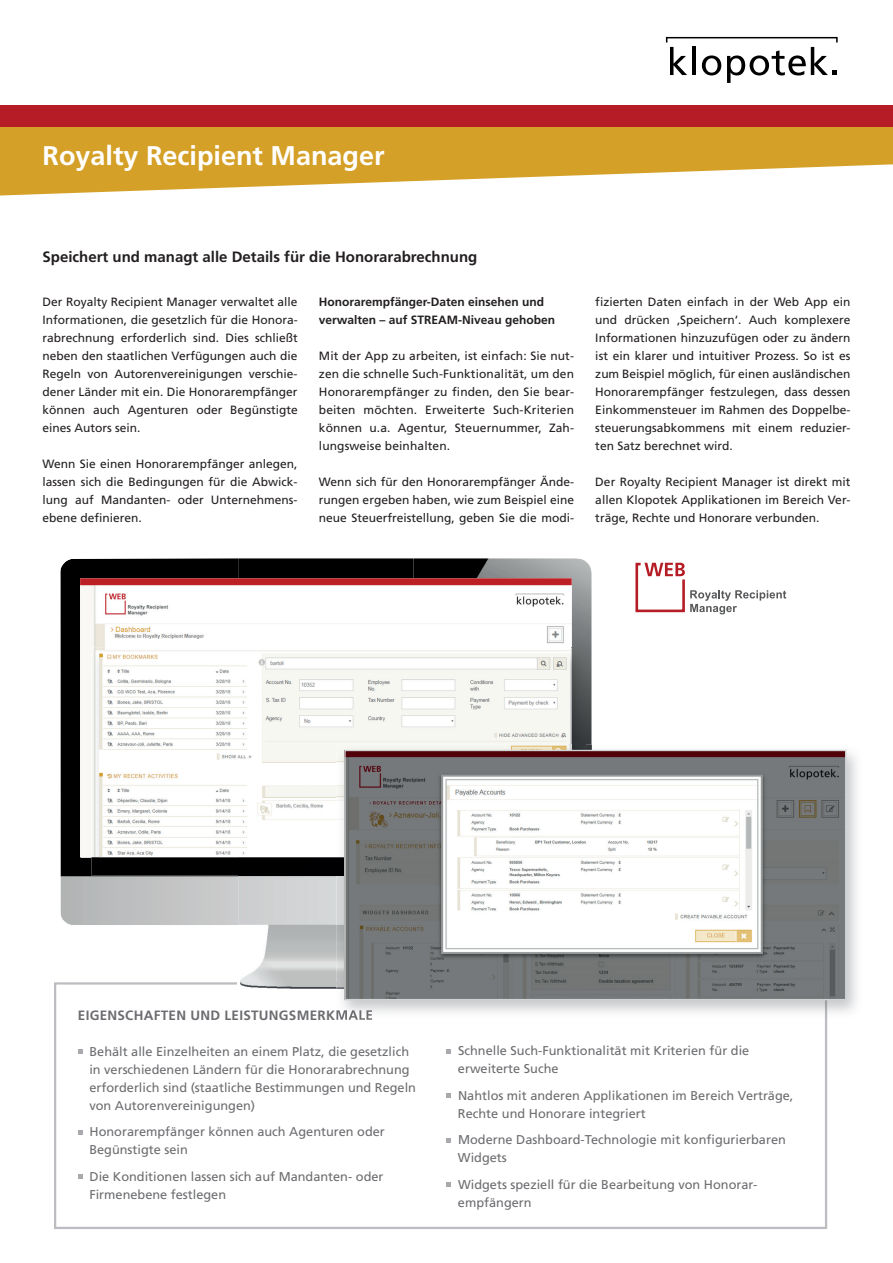
<style>
.page{position:relative;width:893px;height:1263px;background:#fff}
.page>*{position:absolute;margin:0;border:0;box-sizing:border-box;transform-origin:0 0}
.t1{font:700 27px "Frutiger";color:#fff}
.t2{font:700 15px "Frutiger";color:#231f20}
.t3{font:700 13.5px "Frutiger";letter-spacing:.02em;color:#6c6d70}
.t4{font:12.75px/18px "Frutiger";color:#6c6d70}
.t5{font:12px/18px "Frutiger";color:#231f20;text-align:justify}
.t6{font:700 12px/18px "Frutiger";color:#231f20}
</style>
<div class="page">
<svg style="left:54px;top:982px;width:773px;height:247px"></svg>
<svg style="left:0;top:127px;width:893px;height:69px;fill:#d5a027"></svg>
<div style="left:0;top:106px;width:893px;height:21px;background:#b51c25"></div>
<svg style="left:666px;top:37px;width:172px;height:46px"></svg>
<svg style="left:78px;top:1049px;width:4px;height:5px"></svg>
<svg style="left:78px;top:1130px;width:4px;height:4px"></svg>
<svg style="left:78px;top:1174px;width:4px;height:5px"></svg>
<svg style="left:635px;top:563px;width:151px;height:51px"></svg>
<svg style="left:446px;top:1049px;width:5px;height:4px"></svg>
<svg style="left:446px;top:1093px;width:5px;height:5px"></svg>
<svg style="left:446px;top:1138px;width:5px;height:4px"></svg>
<svg style="left:446px;top:1182px;width:5px;height:5px"></svg>
<img style="left:237px;top:558px;width:177px;height:431px">
<img style="left:61px;top:558px;width:177px;height:378px">
<img style="left:414px;top:558px;width:178px;height:187px">
<img style="left:80px;top:578px;width:492px;height:279px">
<div style="left:91px;top:857px;width:245px;height:18px;background:#000001"></div>
<img style="left:572px;top:648px;width:13px;height:97px">
<img style="left:91px;top:648px;width:481px;height:209px">
<img style="left:99px;top:652px;width:471px;height:205px">
<img style="left:585px;top:745px;width:272px;height:274px">
<img style="left:389px;top:1000px;width:26px;height:19px">
<img style="left:336px;top:989px;width:53px;height:30px">
<img style="left:415px;top:1000px;width:412px;height:19px">
<img style="left:336px;top:1010px;width:36px;height:9px">
<img style="left:336px;top:857px;width:8px;height:132px">
<img style="left:336px;top:745px;width:236px;height:112px">
<img style="left:346px;top:752px;width:498px;height:246px">
<div style="left:344px;top:750px;width:502px;height:250px;border:1px solid #d1d2d4"></div>
<h1 class="t1" style="left:43px;top:139px;width:344px">Royalty Recipient Manager</h1>
<p class="t2" style="left:43px;top:248px;width:436px">Speichert und managt alle Details für die Honorarabrechnung</p>
<p class="t5" style="left:43px;top:293px;width:257px">Der Royalty Recipient Manager verwaltet alle Informationen, die gesetzlich für die Honora&shy;rabrechnung erforderlich sind. Dies schließt neben den staatlichen Verfügungen auch die Regeln von Autorenvereinigungen verschie&shy;dener Länder mit ein. Die Honorarempfänger können auch Agenturen oder Begünstigte eines Autors sein.</p>
<p class="t5" style="left:43px;top:455px;width:257px">Wenn Sie einen Honorarempfänger anlegen, lassen sich die Bedingungen für die Abwick&shy;lung auf Mandanten- oder Unternehmens&shy;ebene definieren.</p>
<p class="t6" style="left:319px;top:293px;width:238px">Honorarempfänger-Daten einsehen und verwalten – auf STREAM-Niveau gehoben</p>
<p class="t5" style="left:319px;top:347px;width:257px">Mit der App zu arbeiten, ist einfach: Sie nut&shy;zen die schnelle Such-Funktionalität, um den Honorarempfänger zu finden, den Sie bear&shy;beiten möchten. Erweiterte Such-Kriterien können u.a. Agentur, Steuernummer, Zah&shy;lungsweise beinhalten.</p>
<p class="t5" style="left:319px;top:473px;width:257px">Wenn sich für den Honorarempfänger Ände&shy;rungen ergeben haben, wie zum Beispiel eine neue Steuerfreistellung, geben Sie die modi-</p>
<p class="t5" style="left:595px;top:293px;width:257px">fizierten Daten einfach in der Web App ein und drücken ‚Speichern‘. Auch komplexere Informationen hinzuzufügen oder zu ändern ist ein klarer und intuitiver Prozess. So ist es zum Beispiel möglich, für einen ausländischen Honorarempfänger festzulegen, dass dessen Einkommensteuer im Rahmen des Doppelbe&shy;steuerungsabkommens mit einem reduzier&shy;ten Satz berechnet wird.</p>
<p class="t5" style="left:595px;top:473px;width:257px">Der Royalty Recipient Manager ist direkt mit allen Klopotek Applikationen im Bereich Ver&shy;träge, Rechte und Honorare verbunden.</p>
<p class="t3" style="left:78px;top:1007px;width:296px">EIGENSCHAFTEN UND LEISTUNGSMERKMALE</p>
<p class="t4" style="left:89px;top:1042px;width:328px">Behält alle Einzelheiten an einem Platz, die gesetzlich in verschiedenen Ländern für die Honorarabrechnung erforderlich sind (staatliche Bestimmungen und Regeln von Autorenvereinigungen)</p>
<p class="t4" style="left:89px;top:1123px;width:297px">Honorarempfänger können auch Agenturen oder<br>Begünstigte sein</p>
<p class="t4" style="left:89px;top:1167px;width:296px">Die Konditionen lassen sich auf Mandanten- oder<br>Firmenebene festlegen</p>
<p class="t4" style="left:458px;top:1042px;width:293px">Schnelle Such-Funktionalität mit Kriterien für die erweiterte Suche</p>
<p class="t4" style="left:458px;top:1086px;width:337px">Nahtlos mit anderen Applikationen im Bereich Verträge,<br>Rechte und Honorare integriert</p>
<p class="t4" style="left:458px;top:1131px;width:329px">Moderne Dashboard-Technologie mit konfigurierbaren<br>Widgets</p>
<p class="t4" style="left:458px;top:1175px;width:301px">Widgets speziell für die Bearbeitung von Honorar&shy;empfängern</p>
</div>
